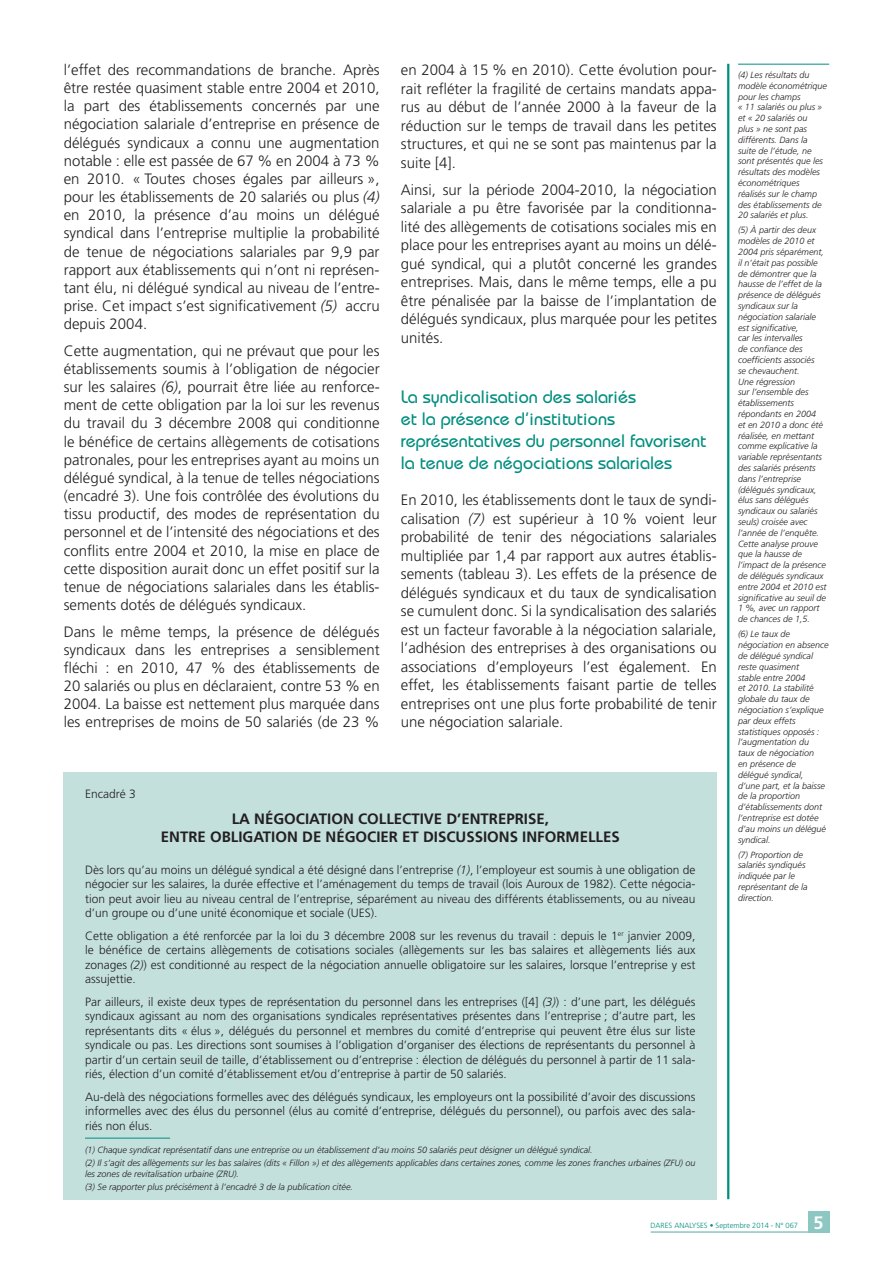
<style>
.page{position:relative;width:893px;height:1263px;background:#fff}
.page>*{position:absolute;margin:0;border:0;box-sizing:border-box;transform-origin:0 0}
.t1{font:500 18px/22px "Bauhaus";color:#008e7f}
.t2{font:700 18px "Frutiger";color:#fff}
.t3{font:300 15px/18.1px "Frutiger";color:#231f20;text-align:justify}
.t4{font:700 15px/18px "Frutiger";color:#231f20}
.t5{font:300 12px/14.4px "Frutiger";color:#231f20;text-align:justify}
.t6{font:italic 300 9px/10.8px "Frutiger";color:#231f20}
.t7{font:300 7.5px "Frutiger";color:#008e7f}
.s1{font-style:italic}
</style>
<div class="page">
<div style="left:64px;top:772px;width:653px;height:427px;background:#c3e0dd"></div>
<div style="left:808px;top:1211px;width:21px;height:22px;background:#8cc7c2"></div>
<hr style="left:651px;top:1231px;width:178px;height:2px;background:#8cc7c2">
<hr style="left:738px;top:64px;width:91px;height:1px;background:#008e7f">
<hr style="left:727px;top:64px;width:2px;height:1135px;background:#008e7f">
<hr style="left:85px;top:1138px;width:85px;height:1px;background:#008e7f">
<p class="t3" style="left:64px;top:61px;width:317px">l’effet des recommandations de branche. Après être restée quasiment stable entre 2004 et 2010, la part des établissements concernés par une négociation salariale d’entreprise en présence de délégués syndicaux a connu une augmentation notable : elle est passée de 67 % en 2004 à 73 % en 2010. « Toutes choses égales par ailleurs », pour les établissements de 20 salariés ou plus <span class="s1">(4) </span>en 2010, la présence d’au moins un délégué syndical dans l’entreprise multiplie la probabilité de tenue de négociations salariales par 9,9 par rapport aux établissements qui n’ont ni représen&shy;tant élu, ni délégué syndical au niveau de l’entre&shy;prise. Cet impact s’est significativement <span class="s1">(5)</span> accru depuis 2004.</p>
<p class="t3" style="left:64px;top:342px;width:317px">Cette augmentation, qui ne prévaut que pour les établissements soumis à l’obligation de négocier sur les salaires <span class="s1">(6)</span>, pourrait être liée au renforce&shy;ment de cette obligation par la loi sur les revenus du travail du 3 décembre 2008 qui conditionne le bénéfice de certains allègements de cotisations patronales, pour les entreprises ayant au moins un délégué syndical, à la tenue de telles négociations (encadré 3). Une fois contrôlée des évolutions du tissu productif, des modes de représentation du personnel et de l’intensité des négociations et des conflits entre 2004 et 2010, la mise en place de cette disposition aurait donc un effet positif sur la tenue de négociations salariales dans les établis&shy;sements dotés de délégués syndicaux.</p>
<p class="t3" style="left:64px;top:623px;width:317px">Dans le même temps, la présence de délégués syndicaux dans les entreprises a sensiblement fléchi : en 2010, 47 % des établissements de 20 salariés ou plus en déclaraient, contre 53 % en 2004. La baisse est nettement plus marquée dans les entreprises de moins de 50 salariés (de 23 %</p>
<p class="t3" style="left:401px;top:61px;width:317px">en 2004 à 15 % en 2010). Cette évolution pour&shy;rait refléter la fragilité de certains mandats appa&shy;rus au début de l’année 2000 à la faveur de la réduction sur le temps de travail dans les petites structures, et qui ne se sont pas maintenus par la suite [4].</p>
<p class="t3" style="left:401px;top:180px;width:317px">Ainsi, sur la période 2004-2010, la négociation salariale a pu être favorisée par la conditionna&shy;lité des allègements de cotisations sociales mis en place pour les entreprises ayant au moins un délé&shy;gué syndical, qui a plutôt concerné les grandes entreprises. Mais, dans le même temps, elle a pu être pénalisée par la baisse de l’implantation de délégués syndicaux, plus marquée pour les petites unités.</p>
<p class="t1" style="left:401px;top:386px;width:307px">La syndicalisation des salariés<br>et la présence d’institutions représentatives du personnel favorisent la tenue de négociations salariales</p>
<p class="t3" style="left:401px;top:491px;width:317px">En 2010, les établissements dont le taux de syndi&shy;calisation <span class="s1">(7)</span> est supérieur à 10 % voient leur probabilité de tenir des négociations salariales multipliée par 1,4 par rapport aux autres établis&shy;sements (tableau 3). Les effets de la présence de délégués syndicaux et du taux de syndicalisation se cumulent donc. Si la syndicalisation des salariés est un facteur favorable à la négociation salariale, l’adhésion des entreprises à des organisations ou associations d’employeurs l’est également. En effet, les établissements faisant partie de telles entreprises ont une plus forte probabilité de tenir une négociation salariale.</p>
<p class="t5" style="left:85px;top:787px;width:52px">Encadré 3</p>
<p class="t4" style="left:232px;top:810px;width:137px">LA NÉGOCIATION COLLEC</p>
<p class="t4" style="left:161px;top:810px;width:428px;text-indent:250px">TIVE D’ENTREPRISE,<br>ENTRE OBLIGATION DE NÉGOCIER ET DISCUSSIONS INFORMELLES</p>
<p class="t5" style="left:85px;top:862px;width:612px">Dès lors qu’au moins un délégué syndical a été désigné dans l’entreprise <span class="s1">(1)</span>, l’employeur est soumis à une obligation de négocier sur les salaires, la durée effective et l’aménagement du temps de travail (lois Auroux de 1982). Cette négocia&shy;tion peut avoir lieu au niveau central de l’entreprise, séparément au niveau des différents établissements, ou au niveau d’un groupe ou d’une unité économique et sociale (UES).</p>
<p class="t5" style="left:85px;top:929px;width:612px">Cette obligation a été renforcée par la loi du 3 décembre 2008 sur les revenus du travail : depuis le 1<sup>er</sup> janvier 2009, le bénéfice de certains allègements de cotisations sociales (allègements sur les bas salaires et allègements liés aux zonages <span class="s1">(2)</span>) est conditionné au respect de la négociation annuelle obligatoire sur les salaires, lorsque l’entreprise y est assujettie.</p>
<p class="t5" style="left:85px;top:995px;width:612px">Par ailleurs, il existe deux types de représentation du personnel dans les entreprises ([4] <span class="s1">(3)</span>) : d’une part, les délégués syndicaux agissant au nom des organisations syndicales représentatives présentes dans l’entreprise ; d’autre part, les représentants dits « élus », délégués du personnel et membres du comité d’entreprise qui peuvent être élus sur liste syndicale ou pas. Les directions sont soumises à l’obligation d’organiser des élections de représentants du personnel à partir d’un certain seuil de taille, d’établissement ou d’entreprise : élection de délégués du personnel à partir de 11 sala&shy;riés, élection d’un comité d’établissement et/ou d’entreprise à partir de 50 salariés.</p>
<p class="t5" style="left:85px;top:1090px;width:612px">Au-delà des négociations formelles avec des délégués syndicaux, les employeurs ont la possibilité d’avoir des discussions informelles avec des élus du personnel (élus au comité d’entreprise, délégués du personnel), ou parfois avec des sala&shy;riés non élus.</p>
<p class="t6" style="left:85px;top:1144px;width:612px;line-height:12.9px">(1) Chaque syndicat représentatif dans une entreprise ou un établissement d’au moins 50 salariés peut désigner un délégué syndical.<br>(2) Il s’agit des allègements sur les bas salaires (dits « Fillon ») et des allègements applicables dans certaines zones, comme les zones franches urbaines (ZFU) ou</p>
<p class="t6" style="left:85px;top:1167px;width:270px;line-height:12.9px">les zones de revitalisation urbaine (ZRU).<br>(3) Se rapporter plus précisément à l’encadré 3 de la publication citée.</p>
<p class="t6" style="left:738px;top:70px;width:91px">(4) Les résultats du modèle économétrique pour les champs<br>« 11 salariés ou plus » et « 20 salariés ou<br>plus » ne sont pas différents. Dans la suite de l’étude, ne sont présentés que les résultats des modèles économétriques réalisés sur le champ des établissements de<br>20 salariés et plus.</p>
<p class="t6" style="left:738px;top:225px;width:90px">(5) À partir des deux modèles de 2010 et<br>2004 pris séparément, il n’était pas possible de démontrer que la hausse de l’effet de la présence de délégués syndicaux sur la négociation salariale est significative,<br>car les intervalles<br>de confiance des coefficients associés<br>se chevauchent.<br>Une régression<br>sur l’ensemble des établissements répondants en 2004<br>et en 2010 a donc été réalisée, en mettant comme explicative la variable représentants des salariés présents dans l’entreprise (délégués syndicaux, élus sans délégués syndicaux ou salariés seuls) croisée avec l’année de l’enquête.<br>Cette analyse prouve que la hausse de l’impact de la présence de délégués syndicaux entre 2004 et 2010 est significative au seuil de<br>1 %, avec un rapport de chances de 1,5.</p>
<p class="t6" style="left:738px;top:629px;width:92px">(6) Le taux de négociation en absence de délégué syndical reste quasiment<br>stable entre 2004<br>et 2010. La stabilité globale du taux de négociation s’explique par deux effets statistiques opposés : l’augmentation du<br>taux de négociation<br>en présence de délégué syndical,<br>d’une part, et la baisse de la proportion d’établissements dont l’entreprise est dotée d’au moins un délégué syndical.</p>
<p class="t6" style="left:738px;top:849px;width:71px">(7) Proportion de salariés syndiqués indiquée par le représentant de la direction.</p>
<p class="t7" style="left:651px;top:1221px;width:149px">DARES ANALYSES • Septembre 2014 - N° 067</p>
<p class="t2" style="left:813px;top:1212px;width:12px">5</p>
</div>
